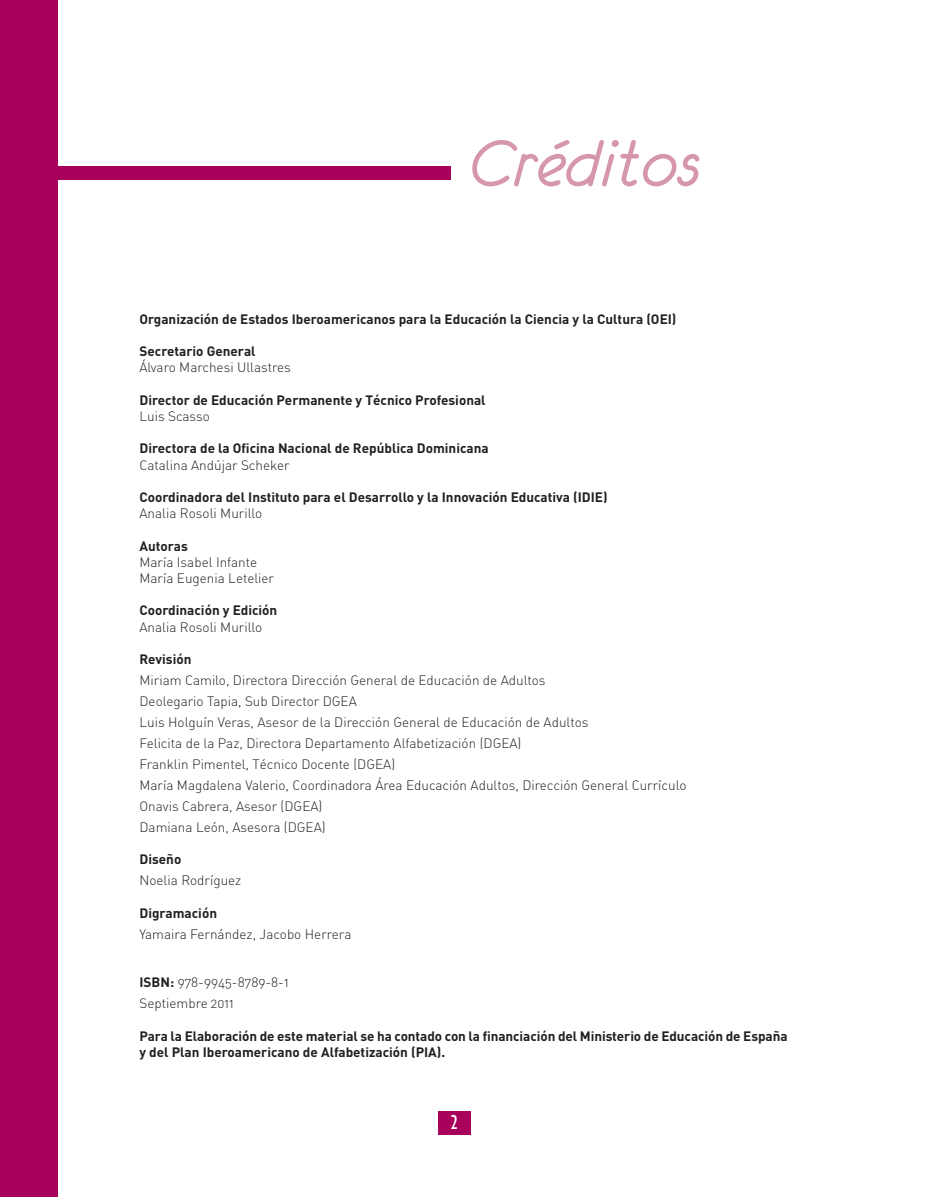
<style>
.page{position:relative;width:927px;height:1197px;background:#fff}
.page>*{position:absolute;margin:0;border:0;box-sizing:border-box;transform-origin:0 0}
.t1{font:74.25px "Eurofurenceitalic";color:#d697ae}
.t2{font:condensed 21px "Gill Sans";color:#fff}
.t3{font:13.5px/21px "DIN Light Alternate";color:#231f20}
.t4{font:700 13.5px/16.2px "DIN";color:#231f20}
.s1{font-family:"DIN";font-weight:700}
</style>
<div class="page">
<div style="left:0;top:0;width:58px;height:1197px;background:#a8015b"></div>
<div style="left:4px;top:166px;width:448px;height:14px;background:#a8015b"></div>
<div style="left:438px;top:1112px;width:32px;height:23px;background:#a8015b"></div>
<h1 class="t1" style="left:470px;top:126px;width:233px">Créditos</h1>
<p class="t4" style="left:140px;top:310px;width:538px">Organización de Estados Iberoamericanos para la Educación la Ciencia y la Cultura (OEI)</p>
<p class="t4" style="left:140px;top:343px;width:118px">Secretario General</p>
<p class="t3" style="left:140px;top:357px;width:153px">Álvaro Marchesi Ullastres</p>
<p class="t4" style="left:140px;top:391px;width:348px">Director de Educación Permanente y Técnico Profesional</p>
<p class="t3" style="left:140px;top:405px;width:72px">Luis Scasso</p>
<p class="t4" style="left:140px;top:440px;width:351px">Directora de la Oficina Nacional de República Dominicana</p>
<p class="t3" style="left:140px;top:454px;width:152px">Catalina Andújar Scheker</p>
<p class="t4" style="left:140px;top:488px;width:470px">Coordinadora del Instituto para el Desarrollo y la Innovación Educativa (IDIE)</p>
<p class="t3" style="left:140px;top:503px;width:124px">Analia Rosoli Murillo</p>
<p class="t4" style="left:140px;top:537px;width:50px">Autoras</p>
<p class="t3" style="left:140px;top:554px;width:136px;line-height:16.2px">María Isabel Infante<br>María Eugenia Letelier</p>
<p class="t4" style="left:140px;top:602px;width:139px">Coordinación y Edición</p>
<p class="t3" style="left:140px;top:616px;width:124px">Analia Rosoli Murillo</p>
<p class="t4" style="left:140px;top:650px;width:54px">Revisión</p>
<p class="t3" style="left:140px;top:669px;width:549px">Miriam Camilo, Directora Dirección General de Educación de Adultos<br>Deolegario Tapia, Sub Director DGEA<br>Luis Holguín Veras, Asesor de la Dirección General de Educación de Adultos<br>Felicita de la Paz, Directora Departamento Alfabetización (DGEA)<br>Franklin Pimentel, Técnico Docente (DGEA)<br>María Magdalena Valerio, Coordinadora Área Educación Adultos, Dirección General Currículo Onavis Cabrera, Asesor (DGEA)<br>Damiana León, Asesora (DGEA)</p>
<p class="t4" style="left:140px;top:851px;width:43px">Diseño</p>
<p class="t3" style="left:140px;top:870px;width:103px">Noelia Rodríguez</p>
<p class="t4" style="left:140px;top:904px;width:79px">Digramación</p>
<p class="t3" style="left:140px;top:923px;width:213px">Yamaira Fernández, Jacobo Herrera</p>
<p class="t3" style="left:140px;top:972px;width:151px"><span class="s1">ISBN:</span> 978-9945-8789-8-1<br>Septiembre 2011</p>
<p class="t4" style="left:140px;top:1027px;width:650px">Para la Elaboración de este material se ha contado con la financiación del Ministerio de Educación de España y del Plan Iberoamericano de Alfabetización (PIA).</p>
<h2 class="t2" style="left:450px;top:1111px;width:9px">2</h2>
</div>
